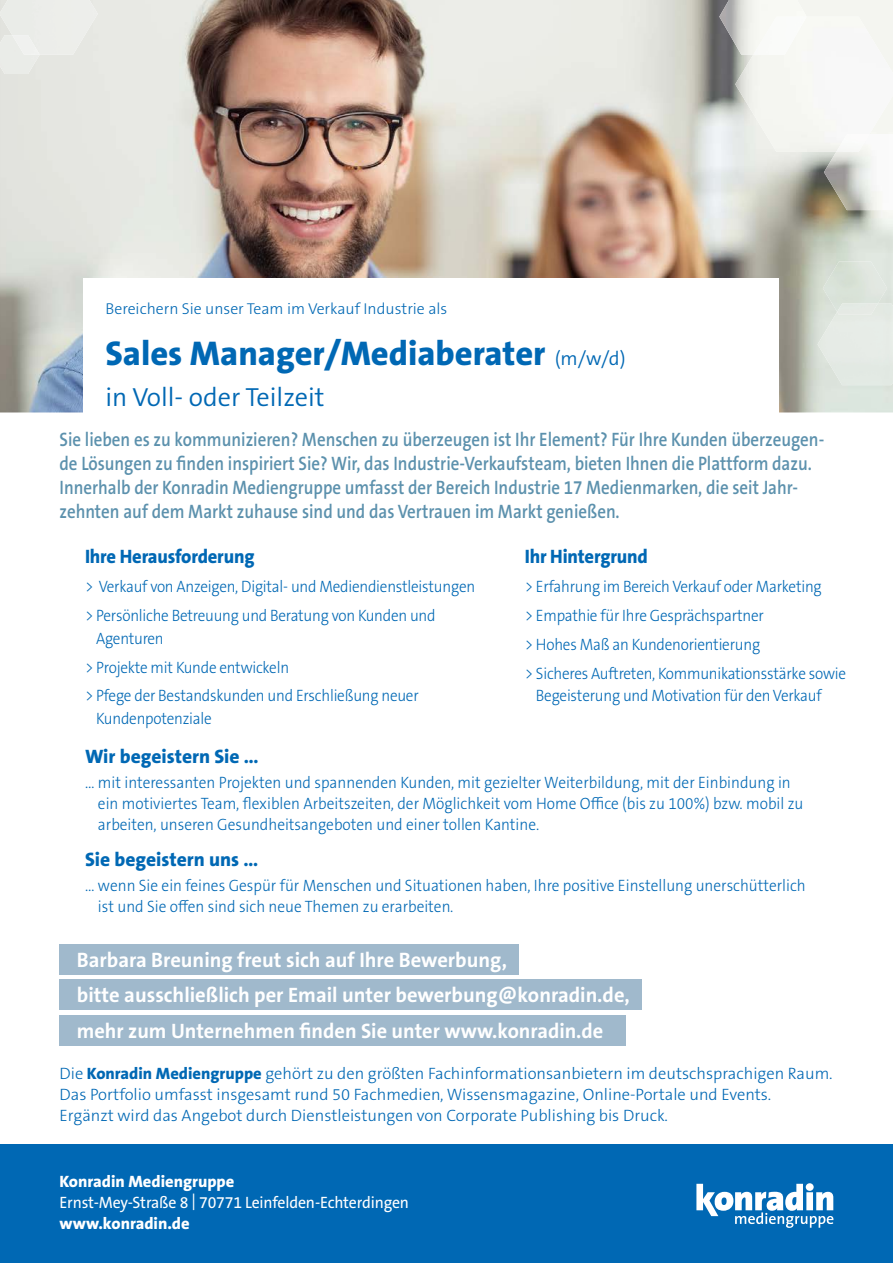
<style>
.page{position:relative;width:893px;height:1263px;background:#fff}
.page>*{position:absolute;margin:0;border:0;box-sizing:border-box;transform-origin:0 0}
.t1{font:800 34.5px "The Sans B W8";color:#0068b4}
.t2{font:300 26.25px "The Sans B W4";color:#0068b4}
.t3{font:700 21px/35.5px "The Sans B W7";color:#fff}
.t4{font:600 19.5px/24px "The Sans B W6";color:#5c91ad;scale:.87 1}
.t5{font:800 19.5px "The Sans B W8";letter-spacing:-.01em;color:#0068b4}
.t6{font:800 19.5px "The Sans B W8";letter-spacing:-.01em;color:#0068b4;scale:.95 1}
.t7{font:300 16.5px/21px "The Sans B W3";color:#0068b4;scale:.93 1}
.t8{font:300 16.5px/28.8px "The Sans B W3";color:#0068b4;scale:.92 1}
.t9{font:300 16.5px/21px "The Sans B W3";color:#0068b4}
.t10{font:16.5px "The Sans B W5 Plain";letter-spacing:-.01em;color:#fff;scale:.96 1}
.t11{font:800 16.5px "The Sans B W8";color:#fff}
.t12{font:300 15.75px "The Sans B W3";color:#0068b4}
.s1{font-family:"The Sans B W4";font-weight:300;font-size:19.5px}
.s2{font-family:"The Sans B W8";font-weight:800}
</style>
<div class="page">
<img style="left:0;top:0;width:893px;height:412px">
<img style="left:824px;top:152px;width:69px;height:58px">
<img style="left:719px;top:0;width:88px;height:55px">
<img style="left:735px;top:17px;width:158px;height:135px">
<img style="left:836px;top:134px;width:33px;height:18px">
<img style="left:753px;top:17px;width:54px;height:38px">
<img style="left:817px;top:304px;width:76px;height:81px">
<div style="left:0;top:0;width:98px;height:55px;background:#ecedea"></div>
<img style="left:823px;top:261px;width:64px;height:51px">
<img style="left:837px;top:304px;width:41px;height:11px">
<img style="left:0;top:35px;width:40px;height:39px">
<img style="left:12px;top:35px;width:28px;height:20px">
<div style="left:83px;top:279px;width:695px;height:158px;background:#fff"></div>
<div style="left:0;top:1145px;width:893px;height:118px;background:#0068b4"></div>
<svg style="left:696px;top:1183px;width:137px;height:45px"></svg>
<div style="left:60px;top:944px;width:459px;height:30px;background:#a0b9cc"></div>
<div style="left:60px;top:979px;width:582px;height:30px;background:#a0b9cc"></div>
<div style="left:60px;top:1015px;width:566px;height:31px;background:#a0b9cc"></div>
<p class="t12" style="left:106px;top:299px;width:343px">Bereichern Sie unser Team im Verkauf Industrie als</p>
<h1 class="t1" style="left:106px;top:331px;width:521px">Sales Manager/Mediaberater <span class="s1">(m/w/d)</span></h1>
<h2 class="t2" style="left:106px;top:380px;width:221px">in Voll- oder Teilzeit</h2>
<p class="t4" style="left:60px;top:428px;width:881px">Sie lieben es zu kommunizieren? Menschen zu überzeugen ist Ihr Element? Für Ihre Kunden überzeugen&shy;de Lösungen zu nden inspiriert Sie? Wir, das Industrie-Verkaufsteam, bieten Ihnen die Plattform dazu.<br>Innerhalb der Konradin Mediengruppe umfasst der Bereich Industrie 17 Medienmarken, die seit Jahr&shy;zehnten auf dem Markt zuhause sind und das Vertrauen im Markt genießen.</p>
<p class="t6" style="left:85px;top:544px;width:180px">Ihre Herausforderung</p>
<p class="t8" style="left:85px;top:572px;width:426px">&gt; Verkauf von Anzeigen, Digital- und Mediendienstleistungen &gt; Persönliche Betreuung und Beratung von Kunden und</p>
<p class="t8" style="left:85px;top:624px;width:364px;text-indent:11px">Agenturen<br>&gt; Projekte mit Kunde entwickeln<br>&gt; Pfege der Bestandskunden und Erschließung neuer</p>
<p class="t8" style="left:96px;top:704px;width:127px">Kundenpotenziale</p>
<p class="t6" style="left:525px;top:544px;width:131px">Ihr Hintergrund</p>
<p class="t8" style="left:525px;top:572px;width:351px">&gt; Erfahrung im Bereich Verkauf oder Marketing<br>&gt; Empathie für Ihre Gesprächspartner<br>&gt; Hohes Maß an Kundenorientierung<br>&gt; Sicheres Auftreten, Kommunikationsstärke sowie</p>
<p class="t8" style="left:536px;top:681px;width:312px">Begeisterung und Motivation für den Verkauf</p>
<p class="t5" style="left:85px;top:744px;width:175px">Wir begeistern Sie …</p>
<p class="t7" style="left:98px;top:772px;width:760px;text-indent:-13px">… mit interessanten Projekten und spannenden Kunden, mit gezielter Weiterbildung, mit der Einbindung in ein motiviertes Team, exiblen Arbeitszeiten, der Möglichkeit vom Home Office (bis zu 100%) bzw. mobil zu arbeiten, unseren Gesundheitsangeboten und einer tollen Kantine.</p>
<p class="t5" style="left:85px;top:847px;width:175px">Sie begeistern uns …</p>
<p class="t7" style="left:98px;top:875px;width:763px;text-indent:-13px">… wenn Sie ein feines Gespür für Menschen und Situationen haben, Ihre positive Einstellung unerschütterlich ist und Sie offen sind sich neue Themen zu erarbeiten.</p>
<p class="t3" style="left:77px;top:942px;width:555px">Barbara Breuning freut sich auf Ihre Bewerbung,<br>bitte ausschließlich per Email unter bewerbung@konradin.de, mehr zum Unternehmen nden Sie unter www.konradin.de</p>
<p class="t9" style="left:60px;top:1063px;width:774px">Die <span class="s2">Konradin Mediengruppe</span> gehört zu den größten Fachinformationsanbietern im deutschsprachigen Raum.<br>Das Portfolio umfasst insgesamt rund 50 Fachmedien, Wissensmagazine, Online-Portale und Events.<br>Ergänzt wird das Angebot durch Dienstleistungen von Corporate Publishing bis Druck.</p>
<p class="t11" style="left:60px;top:1170px;width:176px">Konradin Mediengruppe</p>
<p class="t10" style="left:60px;top:1191px;width:366px">Ernst-Mey-Straße 8 | 70771 Leinfelden-Echterdingen</p>
<p class="t11" style="left:60px;top:1212px;width:132px">www.konradin.de</p>
</div>
